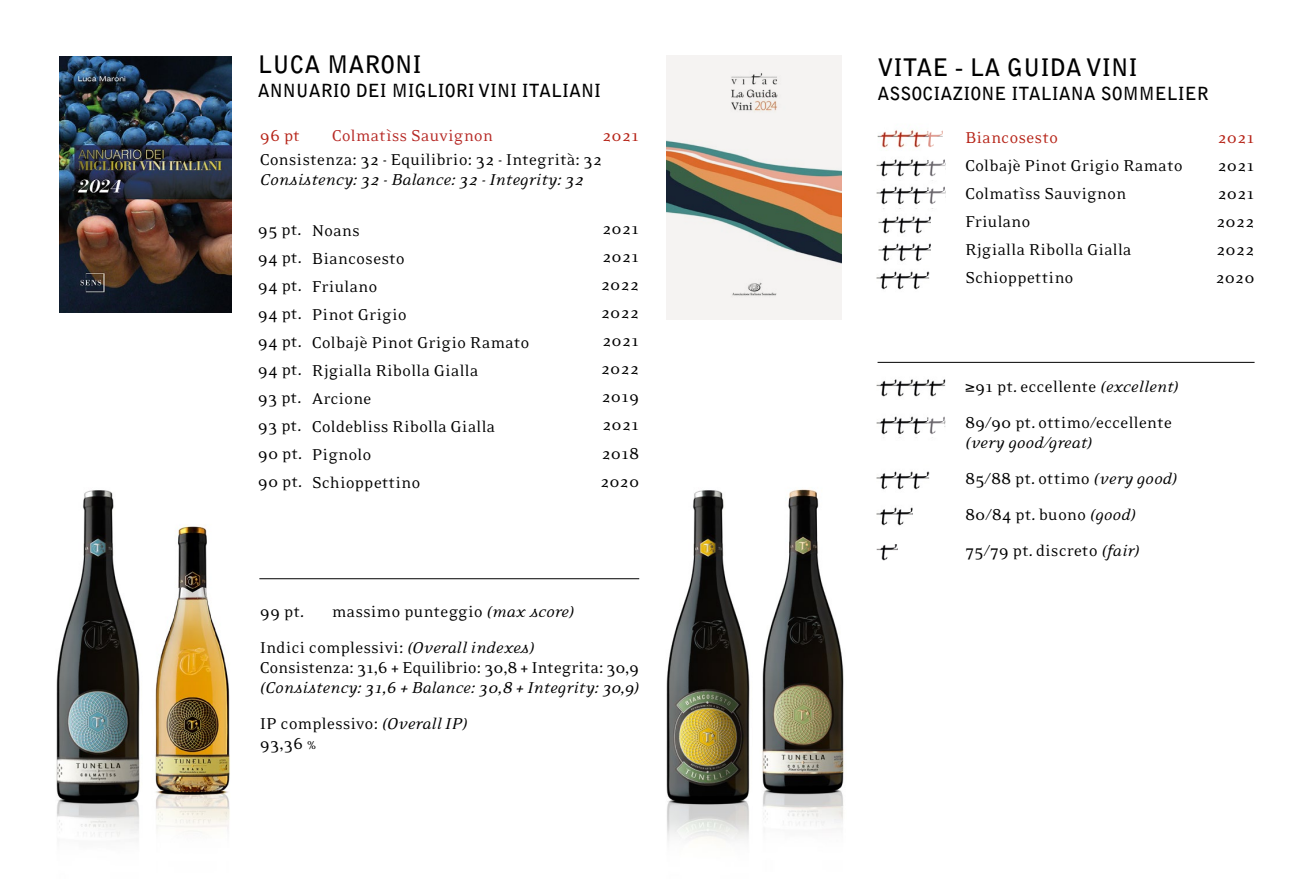
<style>
.page{position:relative;width:1304px;height:879px;background:#fff}
.page>*{position:absolute;margin:0;border:0;box-sizing:border-box;transform-origin:0 0}
.t1{font:700 24px "Bell Gothic Std";color:#000}
.t2{font:18px/28px "Eidetic Serif";color:#000}
.t3{font:italic 18px/36px "Eidetic Serif";letter-spacing:-.01em;color:#000}
.t4{font:700 18px "Bell Gothic Std";color:#000}
.t5{font:18px "Eidetic Serif";color:#b62418}
.t6{font:18px "Eidetic Serif";color:#b62925}
.s1{font-style:italic}
.s2{font-style:normal}
</style>
<div class="page">
<img style="left:60px;top:56px;width:172px;height:256px">
<hr style="left:259px;top:578px;width:380px;height:1px;background:#000">
<hr style="left:878px;top:362px;width:377px;height:1px;background:#000">
<img style="left:878px;top:216px;width:53px;height:46px">
<img style="left:876px;top:271px;width:53px;height:19px">
<img style="left:876px;top:471px;width:53px;height:19px">
<img style="left:876px;top:507px;width:37px;height:19px">
<img style="left:876px;top:544px;width:22px;height:17px">
<img style="left:876px;top:379px;width:70px;height:18px">
<img style="left:876px;top:416px;width:69px;height:22px">
<img style="left:878px;top:129px;width:65px;height:19px">
<img style="left:666px;top:490px;width:84px;height:351px">
<img style="left:762px;top:489px;width:82px;height:337px">
<img style="left:56px;top:490px;width:84px;height:347px">
<img style="left:155px;top:525px;width:75px;height:307px">
<svg style="left:666px;top:55px;width:176px;height:264px;fill:#f5f3f2"></svg>
<img style="left:883px;top:162px;width:63px;height:47px">
<img style="left:876px;top:159px;width:51px;height:49px">
<img style="left:927px;top:159px;width:18px;height:49px">
<h1 class="t1" style="left:258px;top:50px;width:165px">LUCA MARONI</h1>
<p class="t4" style="left:258px;top:80px;width:345px">ANNUARIO DEI MIGLIORI VINI ITALIANI</p>
<p class="t5" style="left:260px;top:126px;width:42px">96 pt</p>
<p class="t6" style="left:332px;top:126px;width:163px">Colmatìss Sauvignon</p>
<p class="t2" style="left:260px;top:146px;width:344px">Consistenza: 32 - Equilibrio: 32 - Integrità: 32</p>
<p class="t3" style="left:260px;top:162px;width:325px">Consistency: 32 - Balance: 32 - Integrity: 32</p>
<p class="t2" style="left:258px;top:215px;width:46px;text-align:justify">95 pt.<br>94 pt.<br>94 pt.<br>94 pt.<br>94 pt.<br>94 pt.<br>93 pt.<br>93 pt.<br>90 pt.<br>90 pt.</p>
<p class="t2" style="left:312px;top:216px;width:219px">Noans<br>Biancosesto<br>Friulano<br>Pinot Grigio<br>Colbajè Pinot Grigio Ramato<br>Rjgialla Ribolla Gialla<br>Arcione<br>Coldebliss Ribolla Gialla<br>Pignolo<br>Schioppettino</p>
<p class="t5" style="left:602px;top:126px;width:38px">2021</p>
<p class="t2" style="left:600px;top:215px;width:41px;text-align:justify">2021<br>2021<br>2022<br>2022<br>2021<br>2022<br>2019<br>2021<br>2018<br>2020</p>
<p class="t2" style="left:260px;top:593px;width:316px;line-height:36px;text-indent:72px">massimo punteggio <span class="s1">(max score)<br></span>Indici complessivi: <span class="s1">(Overall indexes)</span></p>
<p class="t2" style="left:260px;top:653px;width:381px">Consistenza: 31,6 + Equilibrio: 30,8 + Integrita: 30,9</p>
<p class="t3" style="left:260px;top:670px;width:381px">(Consistency: 31,6 + Balance: 30,8 + Integrity: 30,9)<br><span class="s2">IP complessivo:</span> (Overall IP)</p>
<p class="t2" style="left:260px;top:729px;width:58px">93,36 %</p>
<p class="t2" style="left:260px;top:597px;width:46px">99 pt.</p>
<h1 class="t1" style="left:878px;top:53px;width:262px">VITAE - LA GUIDA VINI</h1>
<p class="t4" style="left:878px;top:82px;width:333px">ASSOCIAZIONE ITALIANA SOMMELIER</p>
<p class="t5" style="left:965px;top:128px;width:95px">Biancosesto</p>
<p class="t2" style="left:965px;top:152px;width:219px">Colbajè Pinot Grigio Ramato<br>Colmatìss Sauvignon<br>Friulano<br>Rjgialla Ribolla Gialla<br>Schioppettino</p>
<p class="t5" style="left:1218px;top:128px;width:38px">2021</p>
<p class="t2" style="left:1215px;top:152px;width:41px;text-align:justify">2021<br>2021<br>2022<br>2022<br>2020</p>
<p class="t2" style="left:965px;top:369px;width:215px;line-height:36px">≥91 pt. eccellente <span class="s1">(excellent)<br></span>89/90 pt. ottimo/eccellente</p>
<p class="t2" style="left:965px;top:425px;width:213px;line-height:36px"><span class="s1">(very good/great)<br></span>85/88 pt. ottimo <span class="s1">(very good)<br></span>80/84 pt. buono <span class="s1">(good)<br></span>75/79 pt. discreto <span class="s1">(fair)</span></p>
</div>
